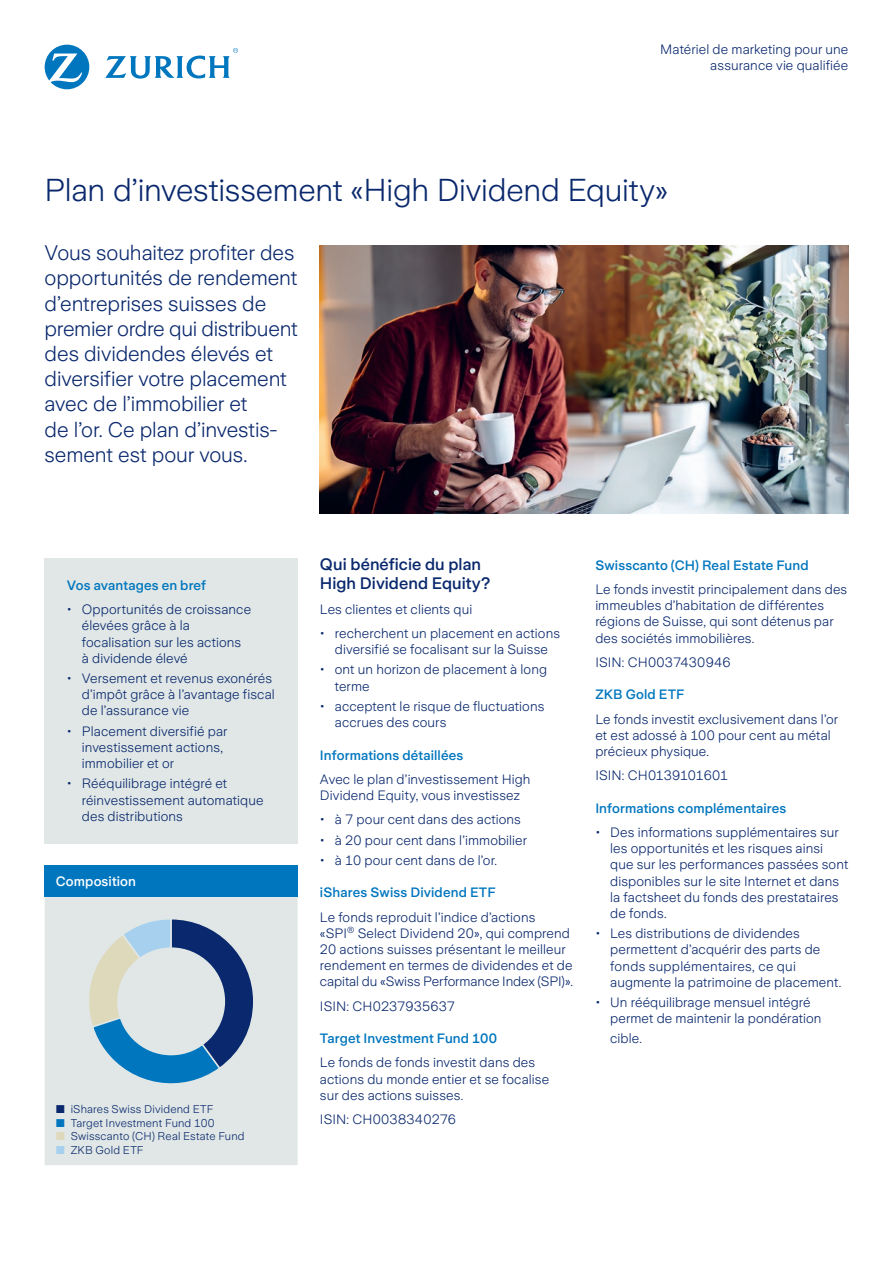
<style>
.page{position:relative;width:893px;height:1263px;background:#fff}
.page>*{position:absolute;margin:0;border:0;box-sizing:border-box;transform-origin:0 0}
.t1{font:300 31.5px "Zurich Sans";letter-spacing:-.01em;color:#09286d}
.t2{font:300 21px/25.2px "Zurich Sans";letter-spacing:-.005em;color:#09286d}
.t3{font:500 16.5px/19.8px "Zurich Sans";color:#09286d}
.t4{font:300 13.5px/16.2px "Zurich Sans";letter-spacing:.01em;color:#09286d}
.t5{font:500 13.5px "Zurich Sans";letter-spacing:.01em;color:#0076be}
.t6{font:500 13.5px "Zurich Sans";letter-spacing:.01em;color:#fff}
.t7{font:300 11.25px/13.5px "Zurich Sans";letter-spacing:.015em;color:#09286d}
.s1{color:#0076be}
.s2{color:#dfd9bb}
.s3{color:#a6d0ee}
</style>
<div class="page">
<img style="left:320px;top:245px;width:528px;height:268px">
<div style="left:45px;top:558px;width:253px;height:285px;background:#e0e7e6"></div>
<div style="left:45px;top:865px;width:253px;height:32px;background:#0076be"></div>
<div style="left:45px;top:897px;width:253px;height:268px;background:#e0e7e6"></div>
<svg style="left:81px;top:917px;width:174px;height:178px;background:#89a8c1"></svg>
<div style="left:117px;top:947px;width:108px;height:108px;background:#e0e7e6;border:2px solid #e0e7e6;border-radius:50%"></div>
<svg style="left:45px;top:45px;width:44px;height:44px"></svg>
<svg style="left:105px;top:48px;width:133px;height:31px"></svg>
<p class="t4" style="left:660px;top:42px;width:190px;text-align:right">Matériel de marketing pour une assurance vie qualifiée</p>
<h1 class="t1" style="left:45px;top:173px;width:625px">Plan d’investissement «High Dividend Equity»</h1>
<p class="t2" style="left:45px;top:241px;width:255px">Vous souhaitez profiter des opportunités de rendement d’entreprises suisses de premier ordre qui distribuent des dividendes élevés et diversifier votre placement avec de l’immobilier et<br>de l’or. Ce plan d’investis&shy;sement est pour vous.</p>
<p class="t5" style="left:67px;top:578px;width:141px">Vos avantages en bref</p>
<p class="t4" style="left:82px;top:601px;width:171px;text-indent:-15px">• Opportunités de croissance élevées grâce à la focalisation sur les actions à dividende élevé</p>
<p class="t4" style="left:82px;top:670px;width:195px;text-indent:-15px">• Versement et revenus exonérés d’impôt grâce à l’avantage fiscal de l’assurance vie</p>
<p class="t4" style="left:82px;top:723px;width:147px;text-indent:-15px">• Placement diversifié par investissement actions, immobilier et or</p>
<p class="t4" style="left:82px;top:776px;width:183px;text-indent:-15px">• Rééquilibrage intégré et réinvestissement automatique des distributions</p>
<p class="t6" style="left:56px;top:874px;width:82px">Composition</p>
<p class="t7" style="left:56px;top:1103px;width:190px">█ iShares Swiss Dividend ETF<br><span class="s1">█</span> Target Investment Fund 100<br><span class="s2">█</span> Swisscanto (CH) Real Estate Fund <span class="s3">█</span> ZKB Gold ETF</p>
<p class="t3" style="left:320px;top:554px;width:172px">Qui bénéficie du plan<br>High Dividend Equity?</p>
<p class="t4" style="left:320px;top:601px;width:154px">Les clientes et clients qui</p>
<p class="t4" style="left:320px;top:625px;width:242px;text-align:center">• recherchent un placement en actions diversifié se focalisant sur la Suisse</p>
<p class="t4" style="left:335px;top:662px;width:214px;text-indent:-15px">• ont un horizon de placement à long terme</p>
<p class="t4" style="left:335px;top:698px;width:211px;text-indent:-15px">• acceptent le risque de fluctuations accrues des cours</p>
<p class="t5" style="left:320px;top:747px;width:145px">Informations détaillées</p>
<p class="t4" style="left:320px;top:771px;width:212px">Avec le plan d’investissement High<br>Dividend Equity, vous investissez</p>
<p class="t4" style="left:320px;top:812px;width:202px">• à 7 pour cent dans des actions</p>
<p class="t4" style="left:320px;top:832px;width:209px">• à 20 pour cent dans l’immobilier</p>
<p class="t4" style="left:320px;top:852px;width:179px">• à 10 pour cent dans de l’or.</p>
<p class="t5" style="left:320px;top:885px;width:177px">iShares Swiss Dividend ETF</p>
<p class="t4" style="left:320px;top:909px;width:255px">Le fonds reproduit l’indice d’actions «SPI<sup>®</sup> Select Dividend 20», qui comprend 20 actions suisses présentant le meilleur rendement en termes de dividendes et de capital du «Swiss Performance Index (SPI)».</p>
<p class="t4" style="left:320px;top:998px;width:136px">ISIN: CH0237935637</p>
<p class="t5" style="left:320px;top:1031px;width:179px">Target Investment Fund 100</p>
<p class="t4" style="left:320px;top:1055px;width:231px">Le fonds de fonds investit dans des actions du monde entier et se focalise sur des actions suisses.</p>
<p class="t4" style="left:320px;top:1111px;width:137px">ISIN: CH0038340276</p>
<p class="t5" style="left:595px;top:558px;width:215px">Swisscanto (CH) Real Estate Fund</p>
<p class="t4" style="left:595px;top:581px;width:253px">Le fonds investit principalement dans des immeubles d’habitation de différentes régions de Suisse, qui sont détenus par des sociétés immobilières.</p>
<p class="t4" style="left:595px;top:654px;width:137px">ISIN: CH0037430946</p>
<p class="t5" style="left:595px;top:687px;width:91px">ZKB Gold ETF</p>
<p class="t4" style="left:595px;top:711px;width:244px">Le fonds investit exclusivement dans l’or et est adossé à 100 pour cent au métal précieux physique.</p>
<p class="t4" style="left:595px;top:768px;width:134px">ISIN: CH0139101601</p>
<p class="t5" style="left:595px;top:801px;width:193px">Informations complémentaires</p>
<p class="t4" style="left:610px;top:824px;width:240px;text-indent:-15px">• Des informations supplémentaires sur les opportunités et les risques ainsi que sur les performances passées sont disponibles sur le site Internet et dans la factsheet du fonds des prestataires de fonds.</p>
<p class="t4" style="left:610px;top:926px;width:232px;text-indent:-15px">• Les distributions de dividendes permettent d’acquérir des parts de fonds supplémentaires, ce qui augmente la patrimoine de placement.</p>
<p class="t4" style="left:610px;top:994px;width:213px;text-indent:-15px">• Un rééquilibrage mensuel intégré permet de maintenir la pondération</p>
<p class="t4" style="left:610px;top:1030px;width:33px">cible.</p>
</div>
